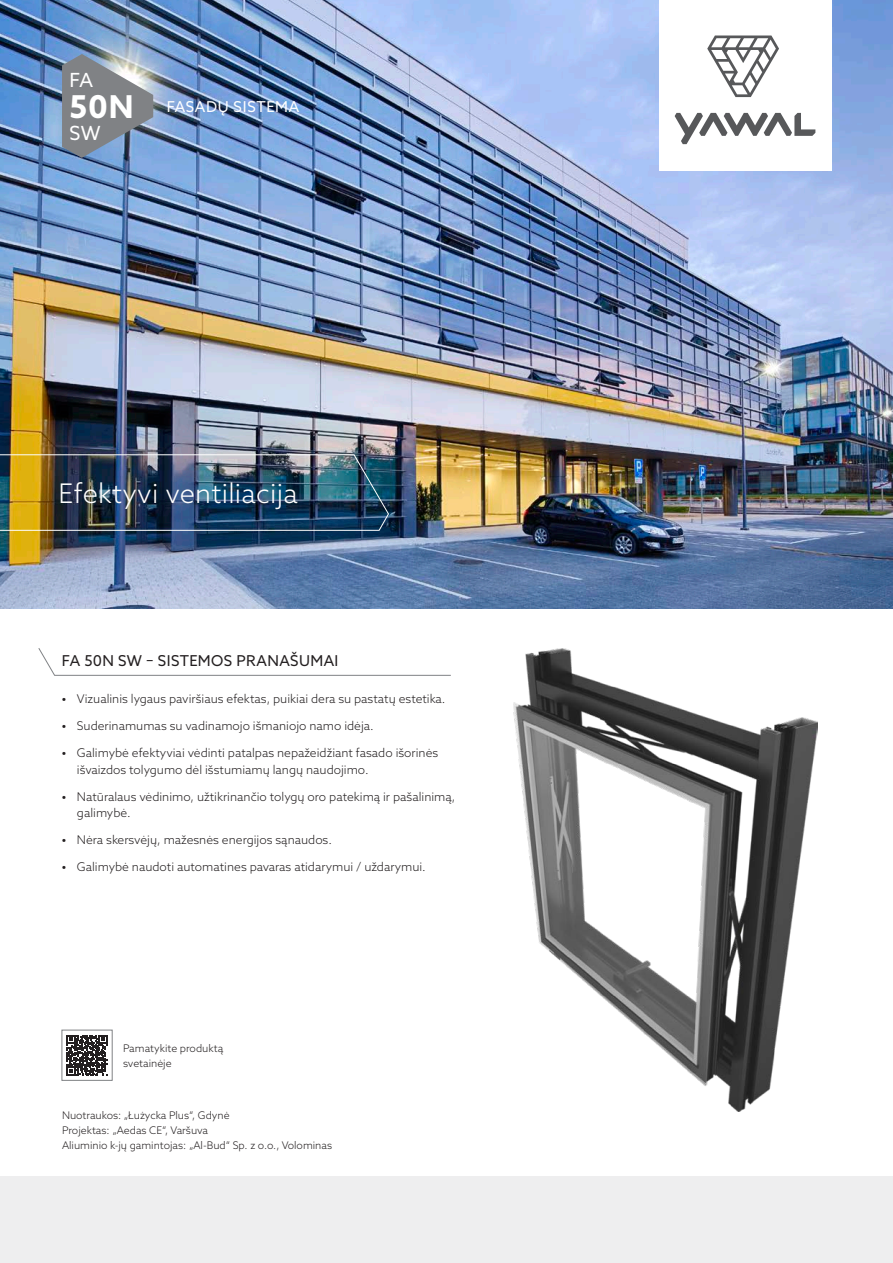
<style>
.page{position:relative;width:893px;height:1263px;background:#fff}
.page>*{position:absolute;margin:0;border:0;box-sizing:border-box;transform-origin:0 0}
.t1{font:700 31.5px "Azo Sans";color:#fff}
.napis_w_ramce_na_obrazku{font:300 27px "Azo Sans";letter-spacing:.01em;color:#fff}
.diament_systemowy_S{font:19.5px "Azo Sans";color:#fff}
.zalety_systemu{font:15px "Azo Sans";letter-spacing:.025em;color:#231f20}
.t2{font:15px "Azo Sans";letter-spacing:.045em;color:#fff}
.t3{font:300 12px/16.5px "Azo Sans";color:#231f20}
.opis_zdjecia{font:300 10.5px/15px "Azo Sans";color:#231f20}
.s1{font-weight:700}
</style>
<div class="page">
<img style="left:513px;top:648px;width:305px;height:463px">
<img style="left:0;top:0;width:893px;height:608px">
<svg style="left:38px;top:648px;width:413px;height:28px"></svg>
<svg style="left:62px;top:54px;width:91px;height:104px;background:#87909b"></svg>
<div style="left:0;top:1176px;width:893px;height:87px;background:#eeeeef"></div>
<div style="left:659px;top:0;width:172px;height:171px;background:#fff"></div>
<svg style="left:707px;top:36px;width:72px;height:61px"></svg>
<svg style="left:675px;top:113px;width:140px;height:31px"></svg>
<img style="left:0;top:454px;width:389px;height:77px">
<svg style="left:67px;top:1035px;width:40px;height:40px"></svg>
<div style="left:62px;top:1030px;width:51px;height:51px;border:1px solid #808285"></div>
<h3 class="diament_systemowy_S" style="left:69px;top:68px;width:25px">FA</h3>
<h1 class="t1" style="left:69px;top:86px;width:66px">50N</h1>
<p class="diament_systemowy_S" style="left:70px;top:120px;width:33px">SW</p>
<p class="t2" style="left:167px;top:97px;width:134px">FASADŲ SISTEMA</p>
<p class="napis_w_ramce_na_obrazku" style="left:59px;top:476px;width:241px">Efektyvi ventiliacija</p>
<p class="zalety_systemu" style="left:62px;top:651px;width:278px">FA 50N SW – SISTEMOS PRANAŠUMAI</p>
<p class="t3" style="left:62px;top:691px;width:385px"><span class="s1">•</span> Vizualinis lygaus paviršiaus efektas, puikiai dera su pastatų estetika.</p>
<p class="t3" style="left:62px;top:718px;width:313px"><span class="s1">•</span> Suderinamumas su vadinamojo išmaniojo namo idėja.</p>
<p class="t3" style="left:77px;top:745px;width:363px;text-indent:-15px"><span class="s1">•</span> Galimybė efektyviai vėdinti patalpas nepažeidžiant fasado išorinės išvaizdos tolygumo dėl išstumiamų langų naudojimo.</p>
<p class="t3" style="left:77px;top:788px;width:380px;text-indent:-15px"><span class="s1">•</span> Natūralaus vėdinimo, užtikrinančio tolygų oro patekimą ir pašalinimą, galimybė.</p>
<p class="t3" style="left:62px;top:832px;width:272px"><span class="s1">•</span> Nėra skersvėjų, mažesnės energijos sąnaudos.</p>
<p class="t3" style="left:62px;top:859px;width:365px"><span class="s1">•</span> Galimybė naudoti automatines pavaras atidarymui / uždarymui.</p>
<p class="opis_zdjecia" style="left:123px;top:1040px;width:102px">Pamatykite produktą svetainėje</p>
<p class="opis_zdjecia" style="left:62px;top:1107px;width:272px">Nuotraukos: „Łużycka Plus“, Gdynė<br>Projektas: „Aedas CE“, Varšuva<br>Aliuminio k-jų gamintojas: „Al-Bud“ Sp. z o.o., Volominas</p>
</div>
